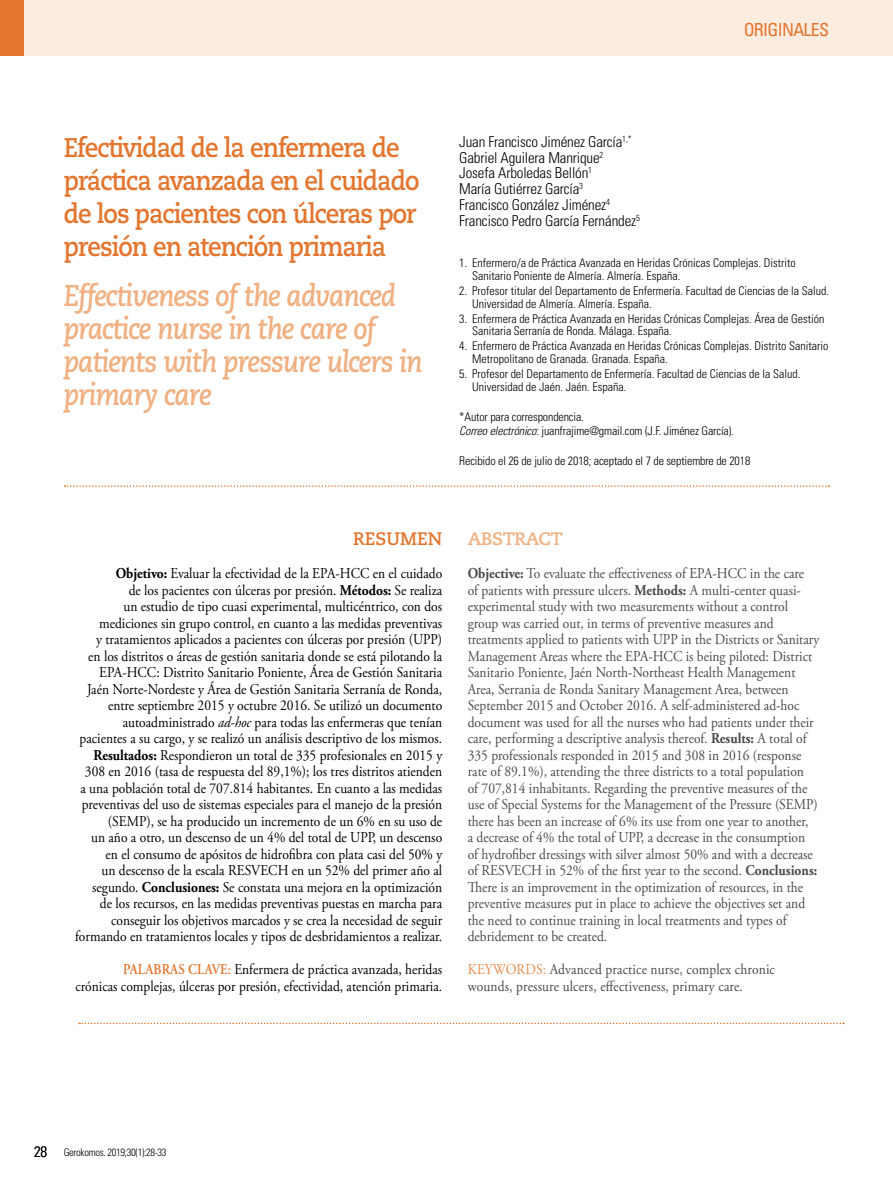
<style>
.page{position:relative;width:893px;height:1191px;background:#fff}
.page>*{position:absolute;margin:0;border:0;box-sizing:border-box;transform-origin:0 0}
.t1{font:italic 700 30px/33px "Caecilia LT Std";letter-spacing:-.04em;color:#f0b081;scale:.9 1}
.t2{font:700 27px/33px "Caecilia LT Std";letter-spacing:-.04em;color:#e3762f;scale:.9 1}
.t3{font:condensed 18px "Univers LT Std";letter-spacing:-.04em;color:#e3762f}
.t4{font:700 18px "Caecilia LT Std";letter-spacing:-.02em;color:#f0b081}
.t5{font:700 18px "Caecilia LT Std";color:#e3762f}
.t6{font:15px/16.5px "Adobe Garamond Pro";color:#000;text-align:right;scale:.9 1}
.t7{font:15px/16.5px "Adobe Garamond Pro";color:#4a4a49;scale:.9 1}
.t8{font:300 condensed 15px/15.8px "Univers LT Std";letter-spacing:-.01em;color:#000}
.t9{font:300 condensed 12px/12.8px "Univers LT Std";color:#000}
.t10{font:300 condensed 10.5px "Univers LT Std";letter-spacing:-.03em;color:#000}
.s1{font-style:italic}
.s2{font-weight:700}
.s3{font-weight:600;color:#e3762f}
.s4{color:#e88b4c}
.s5{font-size:15px}
</style>
<div class="page">
<div style="left:0;top:0;width:893px;height:55px;background:#fcece0"></div>
<div style="left:0;top:0;width:24px;height:55px;background:#e3762f"></div>
<svg style="left:79px;top:1022px;width:765px;height:2px"></svg>
<svg style="left:65px;top:485px;width:764px;height:2px"></svg>
<p class="t3" style="left:744px;top:18px;width:87px">ORIGINALES</p>
<h2 class="t2" style="left:64px;top:131px;width:397px">Efectividad de la enfermera de práctica avanzada en el cuidado de los pacientes con úlceras por presión en atención primaria</h2>
<h1 class="t1" style="left:64px;top:279px;width:400px">Effectiveness of the advanced practice nurse in the care of patients with pressure ulcers in primary care</h1>
<p class="t8" style="left:459px;top:134px;width:182px">Juan Francisco Jiménez García<sup>1,*<br></sup>Gabriel Aguilera Manrique<sup>2<br></sup>Josefa Arboledas Bellón<sup>1<br></sup>María Gutiérrez García<sup>3<br></sup>Francisco González Jiménez<sup>4<br></sup>Francisco Pedro García Fernández<sup>5</sup></p>
<p class="t9" style="left:472px;top:257px;width:325px;text-indent:-13px">1. Enfermero/a de Práctica Avanzada en Heridas Crónicas Complejas. Distrito<br>Sanitario Poniente de Almería. Almería. España.</p>
<p class="t9" style="left:472px;top:284px;width:359px;text-indent:-13px">2. Profesor titular del Departamento de Enfermería. Facultad de Ciencias de la Salud.<br>Universidad de Almería. Almería. España.</p>
<p class="t9" style="left:472px;top:312px;width:354px;text-indent:-13px">3. Enfermera de Práctica Avanzada en Heridas Crónicas Complejas. Área de Gestión<br>Sanitaria Serranía de Ronda. Málaga. España.</p>
<p class="t9" style="left:472px;top:339px;width:358px;text-indent:-13px">4. Enfermero de Práctica Avanzada en Heridas Crónicas Complejas. Distrito Sanitario<br>Metropolitano de Granada. Granada. España.</p>
<p class="t9" style="left:472px;top:367px;width:330px;text-indent:-13px">5. Profesor del Departamento de Enfermería. Facultad de Ciencias de la Salud.<br>Universidad de Jaén. Jaén. España.</p>
<p class="t9" style="left:459px;top:409px;width:276px;line-height:14.4px">*Autor para correspondencia.<br><span class="s1">Correo electrónico</span>: juanfrajime@gmail.com (J.F. Jiménez García).</p>
<p class="t9" style="left:459px;top:454px;width:293px">Recibido el 26 de julio de 2018; aceptado el 7 de septiembre de 2018</p>
<p class="t5" style="left:353px;top:528px;width:90px">RESUMEN</p>
<p class="t6" style="left:75px;top:565px;width:409px"><span class="s2">Objetivo:</span> Evaluar la efectividad de la EPA-HCC en el cuidado<br>de los pacientes con úlceras por presión. <span class="s2">Métodos:</span> Se realiza<br>un estudio de tipo cuasi experimental, multicéntrico, con dos mediciones sin grupo control, en cuanto a las medidas preventivas<br>y tratamientos aplicados a pacientes con úlceras por presión (UPP)<br>en los distritos o áreas de gestión sanitaria donde se está pilotando la EPA-HCC: Distrito Sanitario Poniente, Área de Gestión Sanitaria Jaén Norte-Nordeste y Área de Gestión Sanitaria Serranía de Ronda, entre septiembre 2015 y octubre 2016. Se utilizó un documento autoadministrado <span class="s1">ad-hoc</span> para todas las enfermeras que tenían pacientes a su cargo, y se realizó un análisis descriptivo de los mismos.<br><span class="s2">Resultados:</span> Respondieron un total de 335 profesionales en 2015 y 308 en 2016 (tasa de respuesta del 89,1%); los tres distritos atienden<br>a una población total de 707.814 habitantes. En cuanto a las medidas preventivas del uso de sistemas especiales para el manejo de la presión (SEMP), se ha producido un incremento de un 6% en su uso de<br>un año a otro, un descenso de un 4% del total de UPP, un descenso en el consumo de apósitos de hidrofibra con plata casi del 50% y<br>un descenso de la escala RESVECH en un 52% del primer año al segundo. <span class="s2">Conclusiones:</span> Se constata una mejora en la optimización<br>de los recursos, en las medidas preventivas puestas en marcha para conseguir los objetivos marcados y se crea la necesidad de seguir formando en tratamientos locales y tipos de desbridamientos a realizar.</p>
<p class="t6" style="left:75px;top:961px;width:409px"><span class="s3">PALABRAS CLAVE:</span> Enfermera de práctica avanzada, heridas<br>crónicas complejas, úlceras por presión, efectividad, atención primaria.</p>
<p class="t4" style="left:468px;top:528px;width:97px">ABSTRACT</p>
<p class="t7" style="left:468px;top:565px;width:392px"><span class="s2">Objective:</span> To evaluate the effectiveness of EPA-HCC in the care<br>of patients with pressure ulcers. <span class="s2">Methods:</span> A multi-center quasi&shy;experimental study with two measurements without a control group was carried out, in terms of preventive measures and treatments applied to patients with UPP in the Districts or Sanitary Management Areas where the EPA-HCC is being piloted: District Sanitario Poniente, Jaén North-Northeast Health Management Area, Serrania de Ronda Sanitary Management Area, between September 2015 and October 2016. A self-administered ad-hoc document was used for all the nurses who had patients under their care, performing a descriptive analysis thereof. <span class="s2">Results:</span> A total of 335 professionals responded in 2015 and 308 in 2016 (response rate of 89.1%), attending the three districts to a total population<br>of 707,814 inhabitants. Regarding the preventive measures of the use of Special Systems for the Management of the Pressure (SEMP) there has been an increase of 6% its use from one year to another,<br>a decrease of 4% the total of UPP, a decrease in the consumption<br>of hydrofiber dressings with silver almost 50% and with a decrease of RESVECH in 52% of the first year to the second. <span class="s2">Conclusions:<br></span>There is an improvement in the optimization of resources, in the preventive measures put in place to achieve the objectives set and the need to continue training in local treatments and types of debridement to be created.</p>
<p class="t7" style="left:468px;top:961px;width:343px"><span class="s4">KEYWORDS:</span> Advanced practice nurse, complex chronic wounds, pressure ulcers, effectiveness, primary care.</p>
<p class="t10" style="left:34px;top:1145px;width:134px"><span class="s5">28</span> Gerokomos. 2019;30(1):28-33</p>
</div>
